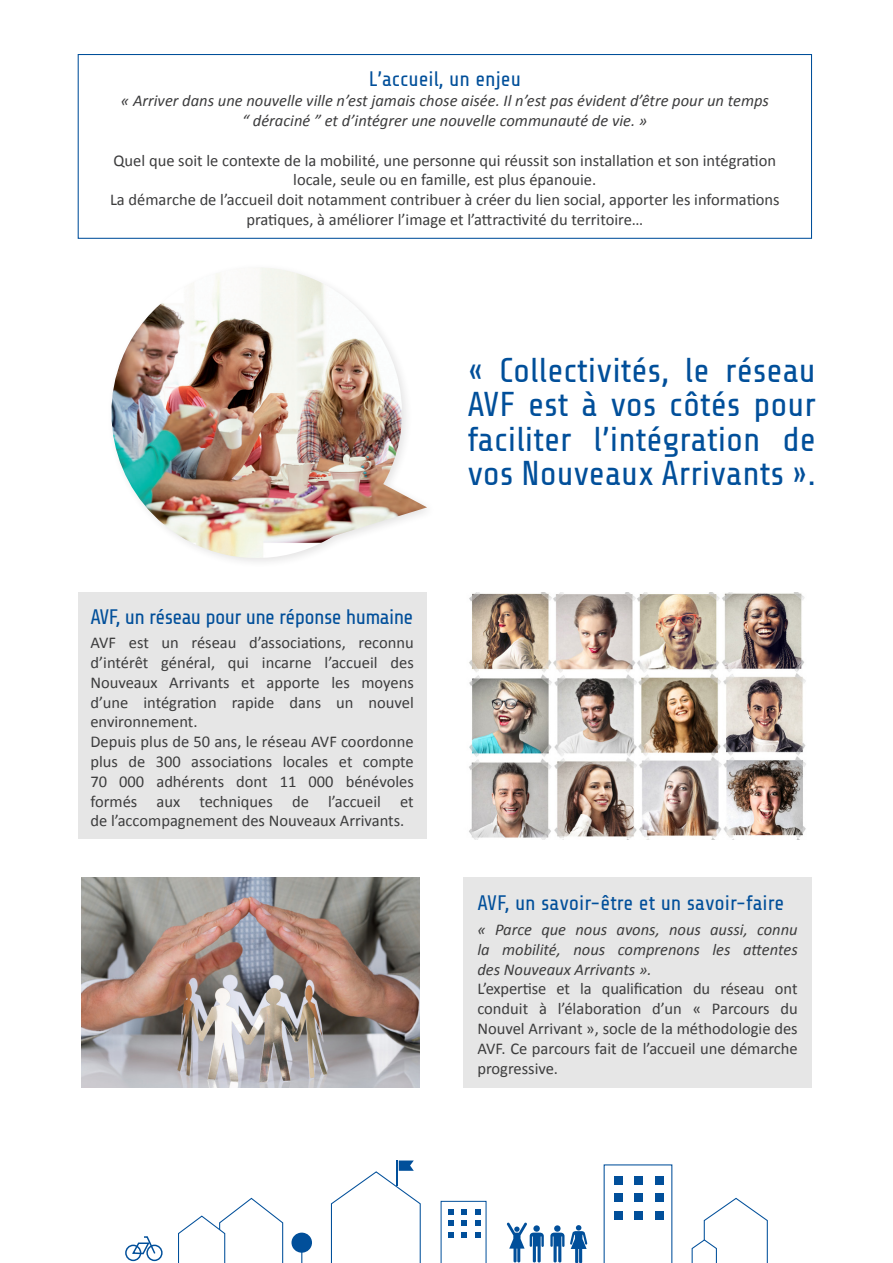
<style>
.page{position:relative;width:893px;height:1263px;background:#fff}
.page>*{position:absolute;margin:0;border:0;box-sizing:border-box;transform-origin:0 0}
.t1{font:34.5px/34.5px "Share Tech";color:#014f9a;text-align:justify}
.t2{font:21px "Share Tech";letter-spacing:-.015em;color:#014f9a}
.t3{font:16.5px/19.8px "Calibri";color:#3c3c3d;text-align:justify}
.t4{font:italic 16.5px/19.8px "Calibri";color:#3c3c3d;text-align:center}
</style>
<div class="page">
<div style="left:78px;top:54px;width:734px;height:185px;border:1px solid #014f9a"></div>
<img style="left:469px;top:592px;width:337px;height:247px">
<div style="left:78px;top:592px;width:349px;height:247px;background:#e6e6e6"></div>
<div style="left:463px;top:877px;width:349px;height:211px;background:#e6e6e6"></div>
<img style="left:82px;top:877px;width:337px;height:211px">
<svg style="left:507px;top:1223px;width:37px;height:39px"></svg>
<svg style="left:550px;top:1225px;width:14px;height:37px"></svg>
<svg style="left:330px;top:1160px;width:91px;height:103px"></svg>
<svg style="left:691px;top:1197px;width:77px;height:66px"></svg>
<svg style="left:441px;top:1201px;width:45px;height:62px"></svg>
<svg style="left:604px;top:1164px;width:68px;height:99px"></svg>
<div style="left:614px;top:1176px;width:9px;height:9px;background:#014f9a"></div>
<div style="left:634px;top:1176px;width:9px;height:9px;background:#014f9a"></div>
<div style="left:655px;top:1176px;width:8px;height:9px;background:#014f9a"></div>
<div style="left:614px;top:1193px;width:9px;height:9px;background:#014f9a"></div>
<div style="left:634px;top:1193px;width:9px;height:9px;background:#014f9a"></div>
<div style="left:655px;top:1193px;width:8px;height:9px;background:#014f9a"></div>
<div style="left:614px;top:1211px;width:9px;height:9px;background:#014f9a"></div>
<div style="left:634px;top:1211px;width:9px;height:9px;background:#014f9a"></div>
<div style="left:655px;top:1211px;width:8px;height:9px;background:#014f9a"></div>
<svg style="left:570px;top:1225px;width:17px;height:38px"></svg>
<svg style="left:125px;top:1236px;width:38px;height:26px"></svg>
<div style="left:291px;top:1232px;width:21px;height:21px;background:#014f9a;border-radius:50%"></div>
<svg style="left:178px;top:1197px;width:106px;height:66px"></svg>
<img style="left:111px;top:267px;width:316px;height:295px">
<p class="t2" style="left:369px;top:68px;width:154px">L’accueil, un enjeu</p>
<p class="t4" style="left:121px;top:90px;width:650px">« Arriver dans une nouvelle ville n’est jamais chose aisée. Il n’est pas évident d’être pour un temps “ déraciné ” et d’intégrer une nouvelle communauté de vie. »</p>
<p class="t3" style="left:114px;top:149px;width:664px;text-align:center">Quel que soit le contexte de la mobilité, une personne qui réussit son installation et son intégration locale, seule ou en famille, est plus épanouie.</p>
<p class="t3" style="left:110px;top:189px;width:671px;text-align:center">La démarche de l’accueil doit notamment contribuer à créer du lien social, apporter les informations pratiques, à améliorer l’image et l’attractivité du territoire…</p>
<p class="t2" style="left:90px;top:605px;width:324px">AVF, un réseau pour une réponse humaine</p>
<p class="t3" style="left:90px;top:632px;width:325px">AVF est un réseau d’associations, reconnu d’intérêt général, qui incarne l’accueil des Nouveaux Arrivants et apporte les moyens d’une intégration rapide dans un nouvel environnement.</p>
<p class="t3" style="left:90px;top:731px;width:325px">Depuis plus de 50 ans, le réseau AVF coordonne plus de 300 associations locales et compte 70 000 adhérents dont 11 000 bénévoles formés aux techniques de l’accueil et de l’accompagnement des Nouveaux Arrivants.</p>
<p class="t1" style="left:467px;top:354px;width:350px">« Collectivités, le réseau AVF est à vos côtés pour faciliter l’intégration de vos Nouveaux Arrivants ».</p>
<p class="t2" style="left:477px;top:892px;width:308px">AVF, un savoir-être et un savoir-faire</p>
<p class="t4" style="left:477px;top:919px;width:322px;text-align:justify">« Parce que nous avons, nous aussi, connu la mobilité, nous comprenons les attentes des Nouveaux Arrivants ».</p>
<p class="t3" style="left:477px;top:978px;width:322px">L’expertise et la qualification du réseau ont conduit à l’élaboration d’un « Parcours du Nouvel Arrivant », socle de la méthodologie des AVF. Ce parcours fait de l’accueil une démarche progressive.</p>
</div>
